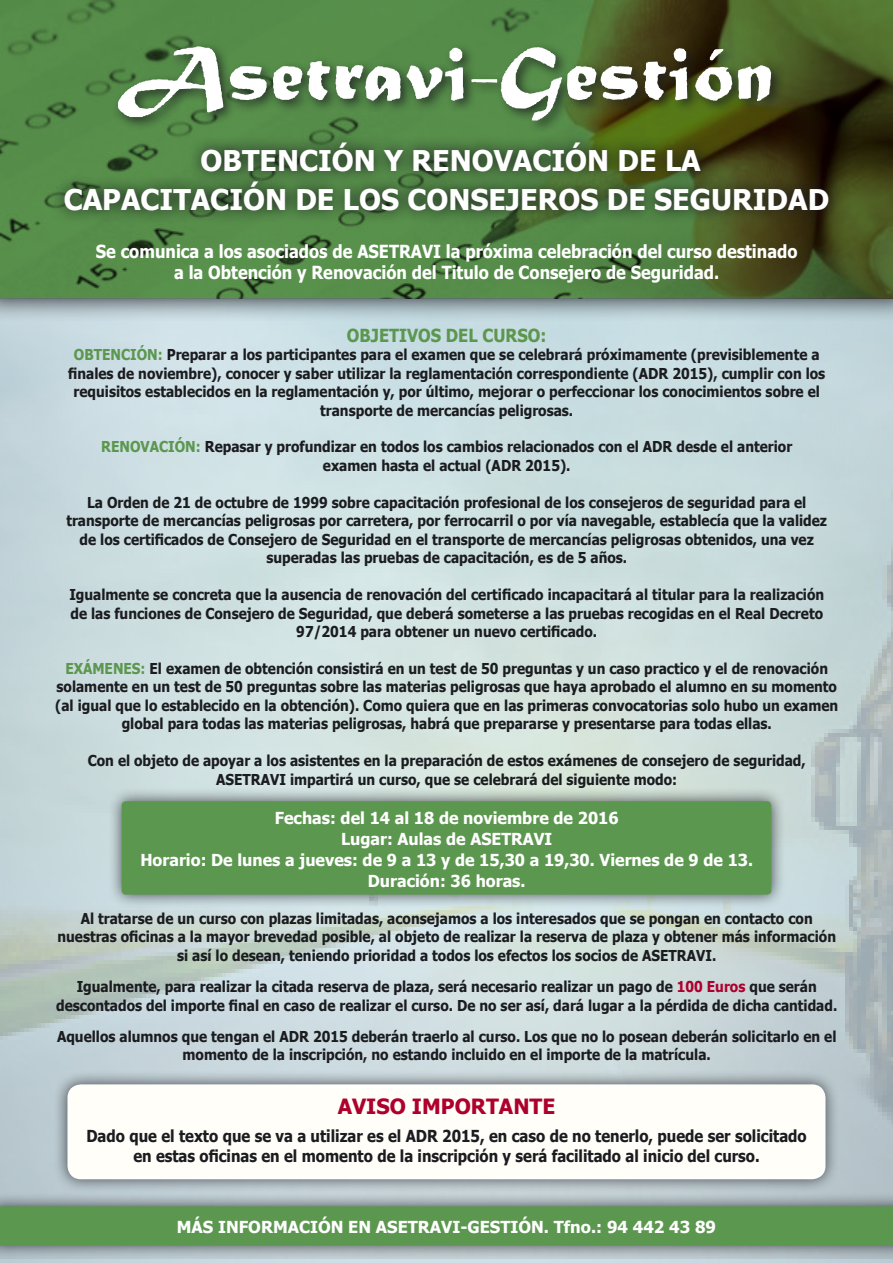
<style>
.page{position:relative;width:893px;height:1263px;background:#fff}
.page>*{position:absolute;margin:0;border:0;box-sizing:border-box;transform-origin:0 0}
.t1{font:700 28.5px/38.7px "Tahoma";color:#fff;text-align:center}
.t2{font:700 21px "Tahoma";color:#ae002d}
.t3{font:700 18px/21px "Tahoma";color:#fff;text-align:center;scale:.91 1}
.t4{font:700 18px "Tahoma";color:#5c974f;scale:.91 1}
.t5{font:700 16.5px/21px "Tahoma";color:#fff;text-align:center}
.t6{font:700 16.5px/19.5px "Tahoma";color:#1b1c20;text-align:center;scale:.9 1}
.t7{font:700 15px/18.5px "Tahoma";color:#1b1c20;text-align:center;scale:.91 1}
.s1{color:#5c974f}
.s2{color:#ae002d}
</style>
<div class="page">
<img style="left:0;top:0;width:893px;height:1263px">
<div style="left:112px;top:41px;width:673px;height:94px;background:#1b1c20;opacity:.75"></div>
<img style="left:118px;top:47px;width:105px;height:70px">
<svg style="left:51px;top:129px;width:791px;height:95px;background:#456533"></svg>
<div style="left:0;top:1192px;width:893px;height:67px;background:#1b1c20;opacity:.75"></div>
<div style="left:0;top:1206px;width:893px;height:39px;background:#5c974f"></div>
<div style="left:107px;top:787px;width:679px;height:122px;background:#1b1c20;opacity:.75"></div>
<div style="left:122px;top:801px;width:649px;height:94px;background:#5c974f;border-radius:4px"></div>
<div style="left:53px;top:1070px;width:786px;height:123px;background:#1b1c20;opacity:.75"></div>
<div style="left:68px;top:1085px;width:757px;height:93px;background:#fffef8;border-radius:13px"></div>
<div style="left:67px;top:1084px;width:758px;height:95px;border:2px solid #fff;border-radius:13px"></div>
<h1 class="t1" style="left:64px;top:139px;width:767px">OBTENCIÓN Y RENOVACIÓN DE LA<br>CAPACITACIÓN DE LOS CONSEJEROS DE SEGURIDAD</h1>
<p class="t3" style="left:96px;top:239px;width:773px">Se comunica a los asociados de ASETRAVI la próxima celebración del curso destinado a la Obtención y Renovación del Titulo de Consejero de Seguridad.</p>
<p class="t4" style="left:347px;top:323px;width:221px">OBJETIVOS DEL CURSO:</p>
<p class="t7" style="left:68px;top:345px;width:833px"><span class="s1">OBTENCIÓN:</span> Preparar a los participantes para el examen que se celebrará próximamente (previsiblemente a finales de noviembre), conocer y saber utilizar la reglamentación correspondiente (ADR 2015), cumplir con los requisitos establecidos en la reglamentación y, por último, mejorar o perfeccionar los conocimientos sobre el transporte de mercancías peligrosas.</p>
<p class="t7" style="left:101px;top:437px;width:761px"><span class="s1">RENOVACIÓN:</span> Repasar y profundizar en todos los cambios relacionados con el ADR desde el anterior examen hasta el actual (ADR 2015).</p>
<p class="t7" style="left:66px;top:492px;width:837px">La Orden de 21 de octubre de 1999 sobre capacitación profesional de los consejeros de seguridad para el transporte de mercancías peligrosas por carretera, por ferrocarril o por vía navegable, establecía que la validez de los certificados de Consejero de Seguridad en el transporte de mercancías peligrosas obtenidos, una vez superadas las pruebas de capacitación, es de 5 años.</p>
<p class="t7" style="left:69px;top:584px;width:831px">Igualmente se concreta que la ausencia de renovación del certificado incapacitará al titular para la realización de las funciones de Consejero de Seguridad, que deberá someterse a las pruebas recogidas en el Real Decreto<br>97/2014 para obtener un nuevo certificado.</p>
<p class="t7" style="left:55px;top:658px;width:862px"><span class="s1">EXÁMENES:</span> El examen de obtención consistirá en un test de 50 preguntas y un caso practico y el de renovación solamente en un test de 50 preguntas sobre las materias peligrosas que haya aprobado el alumno en su momento (al igual que lo establecido en la obtención). Como quiera que en las primeras convocatorias solo hubo un examen global para todas las materias peligrosas, habrá que prepararse y presentarse para todas ellas.</p>
<p class="t7" style="left:88px;top:750px;width:790px">Con el objeto de apoyar a los asistentes en la preparación de estos exámenes de consejero de seguridad,<br>ASETRAVI impartirá un curso, que se celebrará del siguiente modo:</p>
<p class="t5" style="left:140px;top:806px;width:614px">Fechas: del 14 al 18 de noviembre de 2016<br>Lugar: Aulas de ASETRAVI<br>Horario: De lunes a jueves: de 9 a 13 y de 15,30 a 19,30. Viernes de 9 de 13.<br>Duración: 36 horas.</p>
<p class="t7" style="left:57px;top:908px;width:857px">Al tratarse de un curso con plazas limitadas, aconsejamos a los interesados que se pongan en contacto con nuestras oficinas a la mayor brevedad posible, al objeto de realizar la reserva de plaza y obtener más información si así lo desean, teniendo prioridad a todos los efectos los socios de ASETRAVI.</p>
<p class="t7" style="left:56px;top:976px;width:860px">Igualmente, para realizar la citada reserva de plaza, será necesario realizar un pago de <span class="s2">100 Euros</span> que serán descontados del importe final en caso de realizar el curso. De no ser así, dará lugar a la pérdida de dicha cantidad.</p>
<p class="t7" style="left:57px;top:1026px;width:858px">Aquellos alumnos que tengan el ADR 2015 deberán traerlo al curso. Los que no lo posean deberán solicitarlo en el momento de la inscripción, no estando incluido en el importe de la matrícula.</p>
<h2 class="t2" style="left:338px;top:1091px;width:219px">AVISO IMPORTANTE</h2>
<p class="t6" style="left:86px;top:1125px;width:802px">Dado que el texto que se va a utilizar es el ADR 2015, en caso de no tenerlo, puede ser solicitado en estas oficinas en el momento de la inscripción y será facilitado al inicio del curso.</p>
<p class="t5" style="left:177px;top:1215px;width:541px">MÁS INFORMACIÓN EN ASETRAVI-GESTIÓN. Tfno.: 94 442 43 89</p>
</div>
